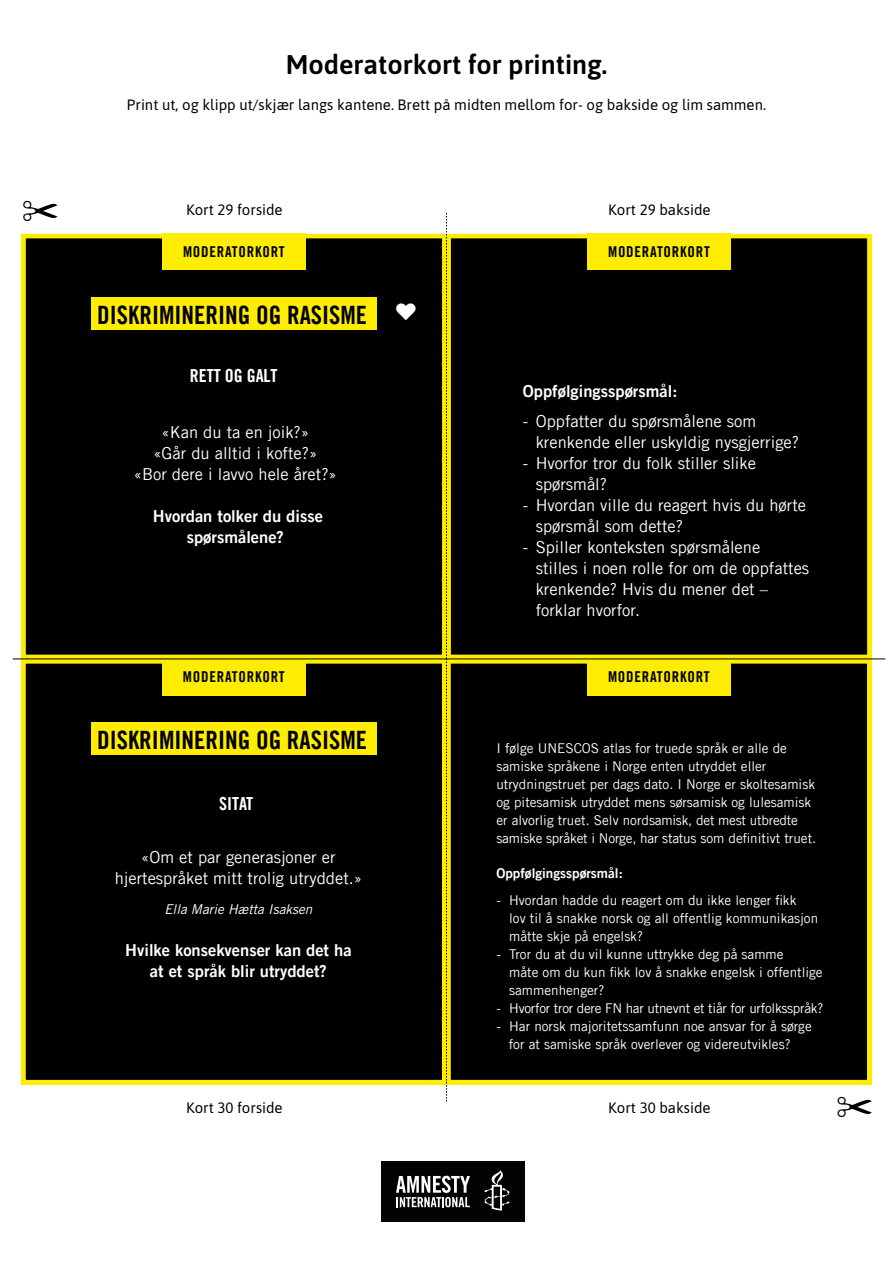
<style>
.page{position:relative;width:893px;height:1263px;background:#fff}
.page>*{position:absolute;margin:0;border:0;box-sizing:border-box;transform-origin:0 0}
.t1{font:600 27px "Asap";color:#000}
.t2{font:25.35px "Amnesty Trade Gothic Bd Cn 20";color:#000}
.t3{font:22.5px "Inter";color:#fff}
.t4{font:18px "Amnesty Trade Gothic Bd Cn 20";color:#fff}
.t5{font:16.5px/21px "Amnesty Trade Gothic";color:#fff}
.t6{font:16.5px/21px "Amnesty Trade Gothic Bd 2";color:#fff;text-align:center}
.t7{font:15px "Asap";color:#000}
.t8{font:15px "Amnesty Trade Gothic Bd Cn 20";letter-spacing:.05em;color:#000}
.t9{font:13.5px/18px "Amnesty Trade Gothic";color:#fff}
.t10{font:13.5px "Amnesty Trade Gothic";letter-spacing:-.02em;color:#fff}
.t11{font:italic 13.5px "Amnesty Trade Gothic";color:#fff}
.t12{font:13.5px "Amnesty Trade Gothic Bd 2";color:#fff}
</style>
<div class="page">
<div style="left:21px;top:234px;width:426px;height:425px;background:#000"></div>
<div style="left:21px;top:234px;width:426px;height:425px;border:4px solid #ffed00"></div>
<hr style="left:21px;top:234px;width:3px;height:425px;background:#ffed00">
<hr style="left:444px;top:234px;width:3px;height:425px;background:#ffed00">
<hr style="left:21px;top:234px;width:426px;height:2px;background:#ffed00">
<hr style="left:21px;top:657px;width:426px;height:2px;background:#ffed00">
<div style="left:162px;top:234px;width:144px;height:36px;background:#ffed00"></div>
<div style="left:91px;top:297px;width:286px;height:33px;background:#ffed00"></div>
<div style="left:446px;top:234px;width:426px;height:425px;background:#000"></div>
<div style="left:446px;top:234px;width:426px;height:425px;border:4px solid #ffed00"></div>
<hr style="left:446px;top:234px;width:3px;height:425px;background:#ffed00">
<hr style="left:869px;top:234px;width:3px;height:425px;background:#ffed00">
<hr style="left:446px;top:234px;width:426px;height:2px;background:#ffed00">
<hr style="left:446px;top:657px;width:426px;height:2px;background:#ffed00">
<div style="left:587px;top:234px;width:144px;height:36px;background:#ffed00"></div>
<div style="left:21px;top:659px;width:425px;height:425px;background:#000"></div>
<div style="left:21px;top:659px;width:425px;height:425px;border:4px solid #ffed00"></div>
<hr style="left:21px;top:659px;width:3px;height:425px;background:#ffed00">
<hr style="left:444px;top:659px;width:2px;height:425px;background:#ffed00">
<hr style="left:21px;top:659px;width:425px;height:3px;background:#ffed00">
<hr style="left:21px;top:1082px;width:425px;height:2px;background:#ffed00">
<div style="left:162px;top:659px;width:144px;height:36px;background:#ffed00"></div>
<div style="left:91px;top:722px;width:285px;height:33px;background:#ffed00"></div>
<div style="left:446px;top:659px;width:425px;height:425px;background:#000"></div>
<div style="left:446px;top:659px;width:425px;height:425px;border:4px solid #ffed00"></div>
<hr style="left:446px;top:659px;width:3px;height:425px;background:#ffed00">
<hr style="left:869px;top:659px;width:2px;height:425px;background:#ffed00">
<hr style="left:446px;top:659px;width:425px;height:3px;background:#ffed00">
<hr style="left:446px;top:1082px;width:425px;height:2px;background:#ffed00">
<div style="left:587px;top:659px;width:144px;height:36px;background:#ffed00"></div>
<svg style="left:446px;top:213px;width:1px;height:888px"></svg>
<hr style="left:13px;top:659px;width:872px;height:1px;background:#000">
<div style="left:381px;top:1161px;width:144px;height:61px;background:#020203"></div>
<svg style="left:484px;top:1170px;width:26px;height:41px"></svg>
<svg style="left:396px;top:1176px;width:74px;height:31px"></svg>
<h1 class="t1" style="left:286px;top:46px;width:323px">Moderatorkort for printing.</h1>
<p class="t7" style="left:127px;top:94px;width:640px">Print ut, og klipp ut/skjær langs kantene. Brett på midten mellom for- og bakside og lim sammen.</p>
<p class="t7" style="left:186px;top:199px;width:98px">Kort 29 forside</p>
<p class="t8" style="left:183px;top:243px;width:103px">MODERATORKORT</p>
<h2 class="t2" style="left:97px;top:299px;width:271px">DISKRIMINERING OG RASISME</h2>
<h3 class="t4" style="left:190px;top:365px;width:89px">RETT OG GALT</h3>
<p class="t5" style="left:134px;top:421px;width:204px;text-align:center">«Kan du ta en joik?»<br>«Går du alltid i kofte?»<br>«Bor dere i lavvo hele året?»</p>
<p class="t6" style="left:153px;top:505px;width:172px">Hvordan tolker du disse spørsmålene?</p>
<h3 class="t3" style="left:395px;top:296px;width:25px">❤</h3>
<p class="t8" style="left:183px;top:668px;width:103px">MODERATORKORT</p>
<h2 class="t2" style="left:97px;top:724px;width:271px">DISKRIMINERING OG RASISME</h2>
<h3 class="t4" style="left:219px;top:792px;width:36px">SITAT</h3>
<p class="t5" style="left:115px;top:847px;width:249px;text-align:center">«Om et par generasjoner er hjertespråket mitt trolig utryddet.»</p>
<p class="t11" style="left:164px;top:901px;width:150px">Ella Marie Hætta Isaksen</p>
<p class="t6" style="left:125px;top:939px;width:228px">Hvilke konsekvenser kan det ha at et språk blir utryddet?</p>
<p class="t7" style="left:186px;top:1097px;width:98px">Kort 30 forside</p>
<p class="t7" style="left:608px;top:199px;width:104px">Kort 29 bakside</p>
<p class="t8" style="left:608px;top:243px;width:103px">MODERATORKORT</p>
<p class="t6" style="left:523px;top:381px;width:156px">Oppfølgingsspørsmål:</p>
<p class="t5" style="left:536px;top:411px;width:265px;text-indent:-13px">- Oppfatter du spørsmålene som krenkende eller uskyldig nysgjerrige?</p>
<p class="t5" style="left:536px;top:453px;width:222px;text-indent:-13px">- Hvorfor tror du folk stiller slike spørsmål?</p>
<p class="t5" style="left:536px;top:495px;width:272px;text-indent:-13px">- Hvordan ville du reagert hvis du hørte spørsmål som dette?</p>
<p class="t5" style="left:536px;top:537px;width:275px;text-indent:-13px">- Spiller konteksten spørsmålene<br>stilles i noen rolle for om de oppfattes krenkende? Hvis du mener det – forklar hvorfor.</p>
<p class="t8" style="left:608px;top:668px;width:103px">MODERATORKORT</p>
<p class="t9" style="left:496px;top:739px;width:321px">I følge UNESCOS atlas for truede språk er alle de samiske språkene i Norge enten utryddet eller utrydningstruet per dags dato. I Norge er skoltesamisk og pitesamisk utryddet mens sørsamisk og lulesamisk er alvorlig truet. Selv nordsamisk, det mest utbredte samiske språket i Norge, har status som definitivt truet.</p>
<p class="t12" style="left:496px;top:864px;width:128px">Oppfølgingsspørsmål:</p>
<p class="t9" style="left:509px;top:891px;width:310px;text-indent:-13px">- Hvordan hadde du reagert om du ikke lenger fikk<br>lov til å snakke norsk og all offentlig kommunikasjon måtte skje på engelsk?</p>
<p class="t9" style="left:509px;top:945px;width:315px;text-indent:-13px">- Tror du at du vil kunne uttrykke deg på samme<br>måte om du kun fikk lov å snakke engelsk i offentlige sammenhenger?</p>
<p class="t10" style="left:496px;top:1000px;width:328px">- Hvorfor tror dere FN har utnevnt et tiår for urfolksspråk?</p>
<p class="t9" style="left:509px;top:1017px;width:304px;text-indent:-12px">- Har norsk majoritetssamfunn noe ansvar for å sørge for at samiske språk overlever og videreutvikles?</p>
<p class="t7" style="left:608px;top:1097px;width:104px">Kort 30 bakside</p>
</div>
